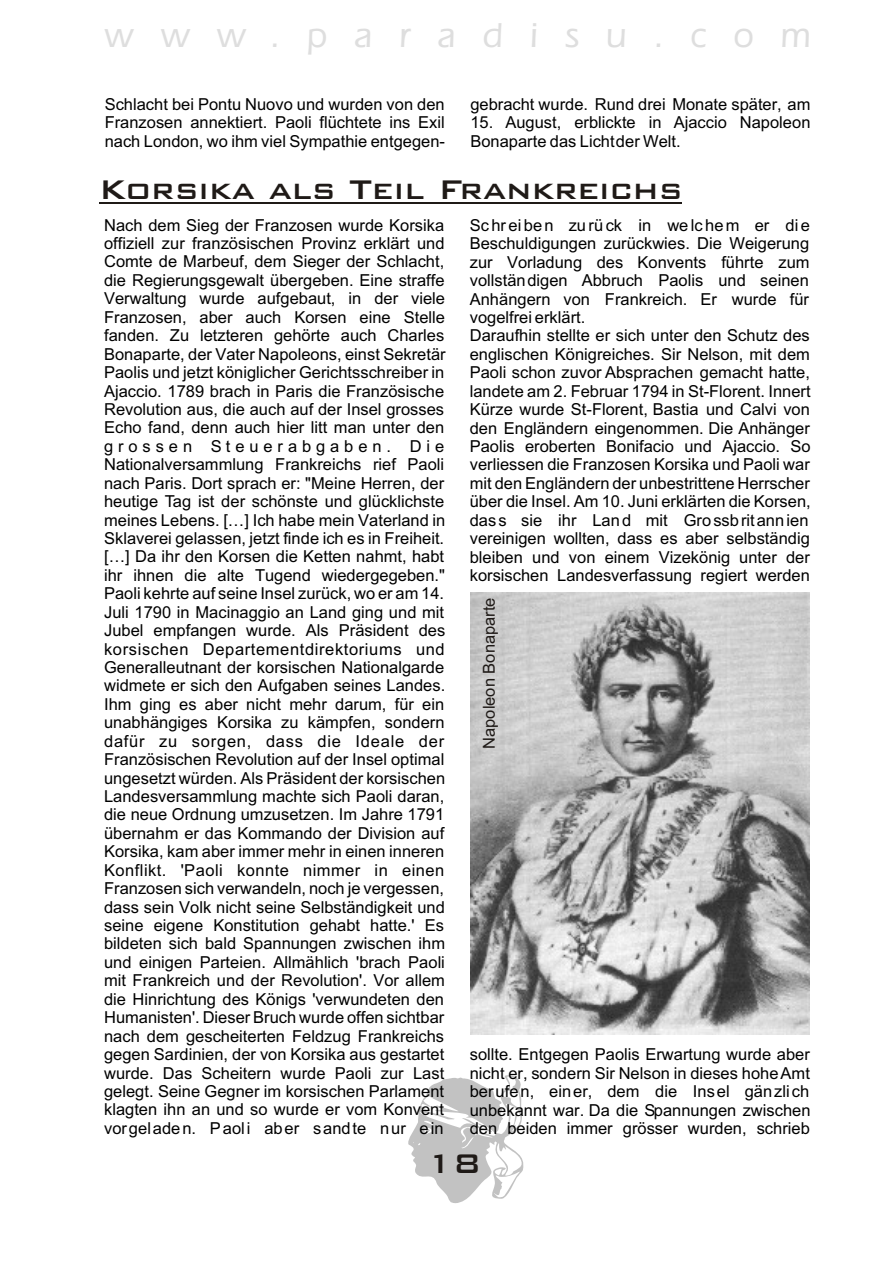
<style>
.page{position:relative;width:894px;height:1263px;background:#fff}
.page>*{position:absolute;margin:0;border:0;box-sizing:border-box;transform-origin:0 0}
.t1{font:36px "Bank Gothic Md BT";color:#1f1a17}
.t2{font:36px "Eras Md BT";letter-spacing:.75em;color:#dedede}
.t3{font:16.5px/18.5px "Arial";color:#000;text-align:justify}
.t4{font:16.5px "Arial";letter-spacing:.295em;color:#000}
.t5{font:16.5px "Arial";color:#1f1a17}
</style>
<div class="page">
<svg style="left:408px;top:1075px;width:116px;height:128px"></svg>
<img style="left:470px;top:592px;width:340px;height:443px">
<hr style="left:99px;top:203px;width:582px;height:1px;background:#1f1a17">
<h1 class="t2" style="left:105px;top:19px;width:708px">www.paradisu.com</h1>
<p class="t3" style="left:105px;top:96px;width:342px">Schlacht bei Pontu Nuovo und wurden von den</p>
<p class="t3" style="left:470px;top:96px;width:342px">gebracht wurde. Rund drei Monate später, am</p>
<p class="t3" style="left:105px;top:115px;width:342px">Franzosen annektiert. Paoli flüchtete ins Exil</p>
<p class="t3" style="left:470px;top:115px;width:342px">15. August, erblickte in Ajaccio Napoleon</p>
<p class="t3" style="left:105px;top:133px;width:342px">nach London, wo ihm viel Sympathie entgegen-</p>
<p class="t3" style="left:470px;top:133px;width:212px">Bonaparte das Licht der Welt.</p>
<h1 class="t1" style="left:99px;top:172px;width:585px">Korsika als Teil Frankreichs</h1>
<p class="t3" style="left:104px;top:217px;width:342px">Nach dem Sieg der Franzosen wurde Korsika</p>
<p class="t3" style="left:470px;top:217px;width:342px">Schreiben zurück in welchem er die</p>
<p class="t3" style="left:104px;top:236px;width:342px">offiziell zur französischen Provinz erklärt und</p>
<p class="t3" style="left:470px;top:236px;width:341px">Beschuldigungen zurückwies. Die Weigerung</p>
<p class="t3" style="left:104px;top:254px;width:342px">Comte de Marbeuf, dem Sieger der Schlacht,</p>
<p class="t3" style="left:470px;top:254px;width:341px">zur Vorladung des Konvents führte zum</p>
<p class="t3" style="left:104px;top:272px;width:342px">die Regierungsgewalt übergeben. Eine straffe</p>
<p class="t3" style="left:470px;top:273px;width:341px">vollständigen Abbruch Paolis und seinen</p>
<p class="t3" style="left:104px;top:291px;width:342px">Verwaltung wurde aufgebaut, in der viele</p>
<p class="t3" style="left:470px;top:291px;width:341px">Anhängern von Frankreich. Er wurde für</p>
<p class="t3" style="left:104px;top:309px;width:342px">Franzosen, aber auch Korsen eine Stelle</p>
<p class="t3" style="left:470px;top:309px;width:117px">vogelfrei erklärt.</p>
<p class="t3" style="left:104px;top:328px;width:342px">fanden. Zu letzteren gehörte auch Charles</p>
<p class="t3" style="left:470px;top:328px;width:342px">Daraufhin stellte er sich unter den Schutz des</p>
<p class="t3" style="left:104px;top:346px;width:343px">Bonaparte, der Vater Napoleons, einst Sekretär</p>
<p class="t3" style="left:470px;top:346px;width:342px">englischen Königreiches. Sir Nelson, mit dem</p>
<p class="t3" style="left:104px;top:365px;width:342px">Paolis und jetzt königlicher Gerichtsschreiber in</p>
<p class="t3" style="left:470px;top:365px;width:342px">Paoli schon zuvor Absprachen gemacht hatte,</p>
<p class="t3" style="left:104px;top:383px;width:342px">Ajaccio. 1789 brach in Paris die Französische</p>
<p class="t3" style="left:470px;top:383px;width:342px">landete am 2. Februar 1794 in St-Florent. Innert</p>
<p class="t3" style="left:104px;top:401px;width:342px">Revolution aus, die auch auf der Insel grosses</p>
<p class="t3" style="left:470px;top:402px;width:342px">Kürze wurde St-Florent, Bastia und Calvi von</p>
<p class="t3" style="left:104px;top:420px;width:342px">Echo fand, denn auch hier litt man unter den</p>
<p class="t3" style="left:470px;top:420px;width:342px">den Engländern eingenommen. Die Anhänger</p>
<p class="t4" style="left:104px;top:440px;width:342px">grossen Steuerabgaben. Die</p>
<p class="t3" style="left:470px;top:439px;width:343px">Paolis eroberten Bonifacio und Ajaccio. So</p>
<p class="t3" style="left:104px;top:457px;width:342px">Nationalversammlung Frankreichs rief Paoli</p>
<p class="t3" style="left:470px;top:457px;width:342px">verliessen die Franzosen Korsika und Paoli war</p>
<p class="t3" style="left:104px;top:475px;width:342px">nach Paris. Dort sprach er: "Meine Herren, der</p>
<p class="t3" style="left:470px;top:475px;width:342px">mit den Engländern der unbestrittene Herrscher</p>
<p class="t3" style="left:104px;top:494px;width:342px">heutige Tag ist der schönste und glücklichste</p>
<p class="t3" style="left:470px;top:494px;width:343px">über die Insel. Am 10. Juni erklärten die Korsen,</p>
<p class="t3" style="left:104px;top:512px;width:343px">meines Lebens. […] Ich habe mein Vaterland in</p>
<p class="t3" style="left:470px;top:512px;width:340px">das s sie ihr Land mit Grossbritannien</p>
<p class="t3" style="left:104px;top:530px;width:342px">Sklaverei gelassen, jetzt finde ich es in Freiheit.</p>
<p class="t3" style="left:470px;top:531px;width:342px">vereinigen wollten, dass es aber selbständig</p>
<p class="t3" style="left:104px;top:549px;width:342px">[…] Da ihr den Korsen die Ketten nahmt, habt</p>
<p class="t3" style="left:470px;top:549px;width:342px">bleiben und von einem Vizekönig unter der</p>
<p class="t3" style="left:104px;top:567px;width:342px">ihr ihnen die alte Tugend wiedergegeben."</p>
<p class="t3" style="left:470px;top:568px;width:342px">korsischen Landesverfassung regiert werden</p>
<p class="t3" style="left:104px;top:586px;width:343px">Paoli kehrte auf seine Insel zurück, wo er am 14.<br>Juli 1790 in Macinaggio an Land ging und mit Jubel empfangen wurde. Als Präsident des korsischen Departementdirektoriums und Generalleutnant der korsischen Nationalgarde widmete er sich den Aufgaben seines Landes.<br>Ihm ging es aber nicht mehr darum, für ein unabhängiges Korsika zu kämpfen, sondern dafür zu sorgen, dass die Ideale der Französischen Revolution auf der Insel optimal ungesetzt würden. Als Präsident der korsischen Landesversammlung machte sich Paoli daran, die neue Ordnung umzusetzen. Im Jahre 1791 übernahm er das Kommando der Division auf Korsika, kam aber immer mehr in einen inneren Konflikt. 'Paoli konnte nimmer in einen Franzosen sich verwandeln, noch je vergessen, dass sein Volk nicht seine Selbständigkeit und seine eigene Konstitution gehabt hatte.' Es bildeten sich bald Spannungen zwischen ihm und einigen Parteien. Allmählich 'brach Paoli mit Frankreich und der Revolution'. Vor allem die Hinrichtung des Königs 'verwundeten den Humanisten'. Dieser Bruch wurde offen sichtbar nach dem gescheiterten Feldzug Frankreichs gegen Sardinien, der von Korsika aus gestartet</p>
<p class="t5" style="left:483px;top:749px;width:153px;rotate:-90deg">Napoleon Bonaparte</p>
<p class="t3" style="left:470px;top:1047px;width:342px">sollte. Entgegen Paolis Erwartung wurde aber</p>
<p class="t3" style="left:104px;top:1065px;width:342px">wurde. Das Scheitern wurde Paoli zur Last</p>
<p class="t3" style="left:470px;top:1065px;width:342px">nicht er, sondern Sir Nelson in dieses hohe Amt</p>
<p class="t3" style="left:104px;top:1083px;width:342px">gelegt. Seine Gegner im korsischen Parlament</p>
<p class="t3" style="left:470px;top:1084px;width:341px">berufen, einer, dem die Insel gänzlich</p>
<p class="t3" style="left:104px;top:1102px;width:341px">klagten ihn an und so wurde er vom Konvent</p>
<p class="t3" style="left:470px;top:1102px;width:342px">unbekannt war. Da die Spannungen zwischen</p>
<p class="t3" style="left:104px;top:1120px;width:341px">vorgeladen. Paol i aber sandte nur ein</p>
<p class="t3" style="left:470px;top:1120px;width:342px">den beiden immer grösser wurden, schrieb</p>
<h1 class="t1" style="left:426px;top:1146px;width:57px">18</h1>
</div>
